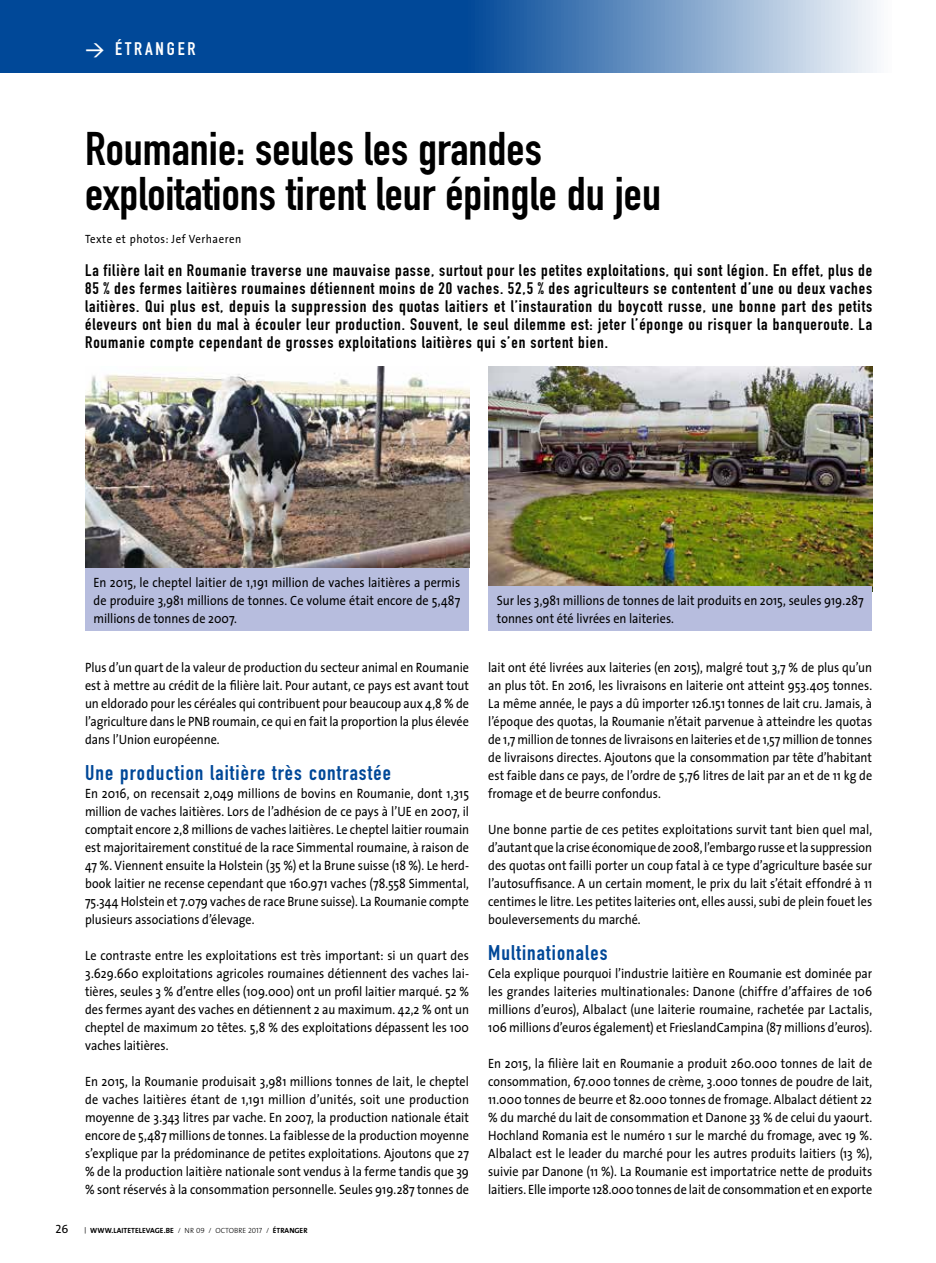
<style>
.page{position:relative;width:936px;height:1263px;background:#fff}
.page>*{position:absolute;margin:0;border:0;box-sizing:border-box;transform-origin:0 0}
.t1{font:46.5px/45px "DIN Engschrift Std";color:#000;scale:1.05 1}
.t2{font:21px "DIN Engschrift Std";letter-spacing:.05em;color:#004898;scale:1.05 1}
.t3{font:18px "DIN Engschrift";letter-spacing:.15em;color:#fff;scale:1.05 1}
.t4{font:16.5px/18px "DIN Engschrift Std";letter-spacing:.05em;color:#000;text-align:justify;scale:1.05 1}
.t5{font:13.5px/18px "The Sans";color:#000;text-align:justify;scale:.9 1}
.t6{font:12px "The Sans";letter-spacing:.05em;color:#000;scale:.9 1}
.t7{font:12px "The Sans Caps";color:#000}
.t8{font:700 7.5px "The Sans";color:#000}
.s1{font-family:"DIN Medium Expert"}
.s2{font-family:"DIN";font-weight:400}
.s3{font-family:"The Sans Light Caps";font-weight:400}
</style>
<div class="page">
<svg style="left:0;top:0;width:877px;height:72px;background:#3970ae"></svg>
<img style="left:85px;top:366px;width:384px;height:202px">
<div style="left:85px;top:568px;width:384px;height:63px;background:#b7bdde"></div>
<img style="left:488px;top:366px;width:384px;height:220px">
<div style="left:488px;top:586px;width:384px;height:45px;background:#b7bdde"></div>
<h3 class="t3" style="left:85px;top:38px;width:107px"><span class="s1">w</span> ÉTRANGER</h3>
<h1 class="t1" style="left:85px;top:126px;width:550px">Roumanie: seules les grandes exploitations tirent leur épingle du jeu</h1>
<p class="t6" style="left:85px;top:229px;width:175px">Texte et photos: Jef Verhaeren</p>
<p class="t4" style="left:85px;top:261px;width:751px">La filière lait en Roumanie traverse une mauvaise passe, surtout pour les petites exploitations, qui sont légion. En effet, plus de 85 % des fermes laitières roumaines détiennent moins de 20 vaches. 52,5 % des agriculteurs se contentent d’une ou deux vaches laitières. Qui plus est, depuis la suppression des quotas laitiers et l’instauration du boycott russe, une bonne part des petits éleveurs ont bien du mal à écouler leur production. Souvent, le seul dilemme est: jeter l’éponge ou risquer la banqueroute. La Roumanie compte cependant de grosses exploitations laitières qui s’en sortent bien.</p>
<p class="t5" style="left:94px;top:573px;width:409px">En 2015, le cheptel laitier de 1,191 million de vaches laitières a permis de produire 3,981 millions de tonnes. Ce volume était encore de 5,487 millions de tonnes de 2007.</p>
<p class="t5" style="left:85px;top:658px;width:428px">Plus d’un quart de la valeur de production du secteur animal en Roumanie est à mettre au crédit de la filière lait. Pour autant, ce pays est avant tout un eldorado pour les céréales qui contribuent pour beaucoup aux 4,8 % de l’agriculture dans le PNB roumain, ce qui en fait la proportion la plus élevée dans l’Union européenne.</p>
<h2 class="t2" style="left:85px;top:760px;width:293px">Une production laitière très contrastée</h2>
<p class="t5" style="left:85px;top:784px;width:428px">En 2016, on recensait 2,049 millions de bovins en Roumanie, dont 1,315 million de vaches laitières. Lors de l’adhésion de ce pays à l’UE en 2007, il comptait encore 2,8 millions de vaches laitières. Le cheptel laitier roumain est majoritairement constitué de la race Simmental roumaine, à raison de 47 %. Viennent ensuite la Holstein (35 %) et la Brune suisse (18 %). Le herd&shy;book laitier ne recense cependant que 160.971 vaches (78.558 Simmental, 75.344 Holstein et 7.079 vaches de race Brune suisse). La Roumanie compte plusieurs associations d’élevage.</p>
<p class="t5" style="left:85px;top:946px;width:428px">Le contraste entre les exploitations est très important: si un quart des 3.629.660 exploitations agricoles roumaines détiennent des vaches lai&shy;tières, seules 3 % d’entre elles (109.000) ont un profil laitier marqué. 52 % des fermes ayant des vaches en détiennent 2 au maximum. 42,2 % ont un cheptel de maximum 20 têtes. 5,8 % des exploitations dépassent les 100 vaches laitières.</p>
<p class="t5" style="left:85px;top:1072px;width:428px">En 2015, la Roumanie produisait 3,981 millions tonnes de lait, le cheptel de vaches laitières étant de 1,191 million d’unités, soit une production moyenne de 3.343 litres par vache. En 2007, la production nationale était encore de 5,487 millions de tonnes. La faiblesse de la production moyenne s’explique par la prédominance de petites exploitations. Ajoutons que 27 % de la production laitière nationale sont vendus à la ferme tandis que 39 % sont réservés à la consommation personnelle. Seules 919.287 tonnes de</p>
<p class="t7" style="left:55px;top:1219px;width:14px">26</p>
<p class="t8" style="left:84px;top:1224px;width:225px"><span class="s2">|</span> WWW.LAITETELEVAGE.BE <span class="s3">/ NR 09 / OCTOBRE 2017 /</span> ÉTRANGER</p>
<p class="t5" style="left:497px;top:590px;width:409px">Sur les 3,981 millions de tonnes de lait produits en 2015, seules 919.287 tonnes ont été livrées en laiteries.</p>
<p class="t5" style="left:488px;top:658px;width:428px">lait ont été livrées aux laiteries (en 2015), malgré tout 3,7 % de plus qu’un an plus tôt. En 2016, les livraisons en laiterie ont atteint 953.405 tonnes.<br>La même année, le pays a dû importer 126.151 tonnes de lait cru. Jamais, à l’époque des quotas, la Roumanie n’était parvenue à atteindre les quotas de 1,7 million de tonnes de livraisons en laiteries et de 1,57 million de tonnes de livraisons directes. Ajoutons que la consommation par tête d’habitant est faible dans ce pays, de l’ordre de 5,76 litres de lait par an et de 11 kg de fromage et de beurre confondus.</p>
<p class="t5" style="left:488px;top:820px;width:428px">Une bonne partie de ces petites exploitations survit tant bien quel mal, d’autant que la crise économique de 2008, l’embargo russe et la suppression des quotas ont failli porter un coup fatal à ce type d’agriculture basée sur l’autosuffisance. A un certain moment, le prix du lait s’était effondré à 11 centimes le litre. Les petites laiteries ont, elles aussi, subi de plein fouet les bouleversements du marché.</p>
<h2 class="t2" style="left:488px;top:940px;width:115px">Multinationales</h2>
<p class="t5" style="left:488px;top:964px;width:428px">Cela explique pourquoi l’industrie laitière en Roumanie est dominée par les grandes laiteries multinationales: Danone (chiffre d’affaires de 106 millions d’euros), Albalact (une laiterie roumaine, rachetée par Lactalis, 106 millions d’euros également) et FrieslandCampina (87 millions d’euros).</p>
<p class="t5" style="left:488px;top:1054px;width:428px">En 2015, la filière lait en Roumanie a produit 260.000 tonnes de lait de consommation, 67.000 tonnes de crème, 3.000 tonnes de poudre de lait, 11.000 tonnes de beurre et 82.000 tonnes de fromage. Albalact détient 22 % du marché du lait de consommation et Danone 33 % de celui du yaourt.<br>Hochland Romania est le numéro 1 sur le marché du fromage, avec 19 %.<br>Albalact est le leader du marché pour les autres produits laitiers (13 %), suivie par Danone (11 %). La Roumanie est importatrice nette de produits laitiers. Elle importe 128.000 tonnes de lait de consommation et en exporte</p>
</div>
